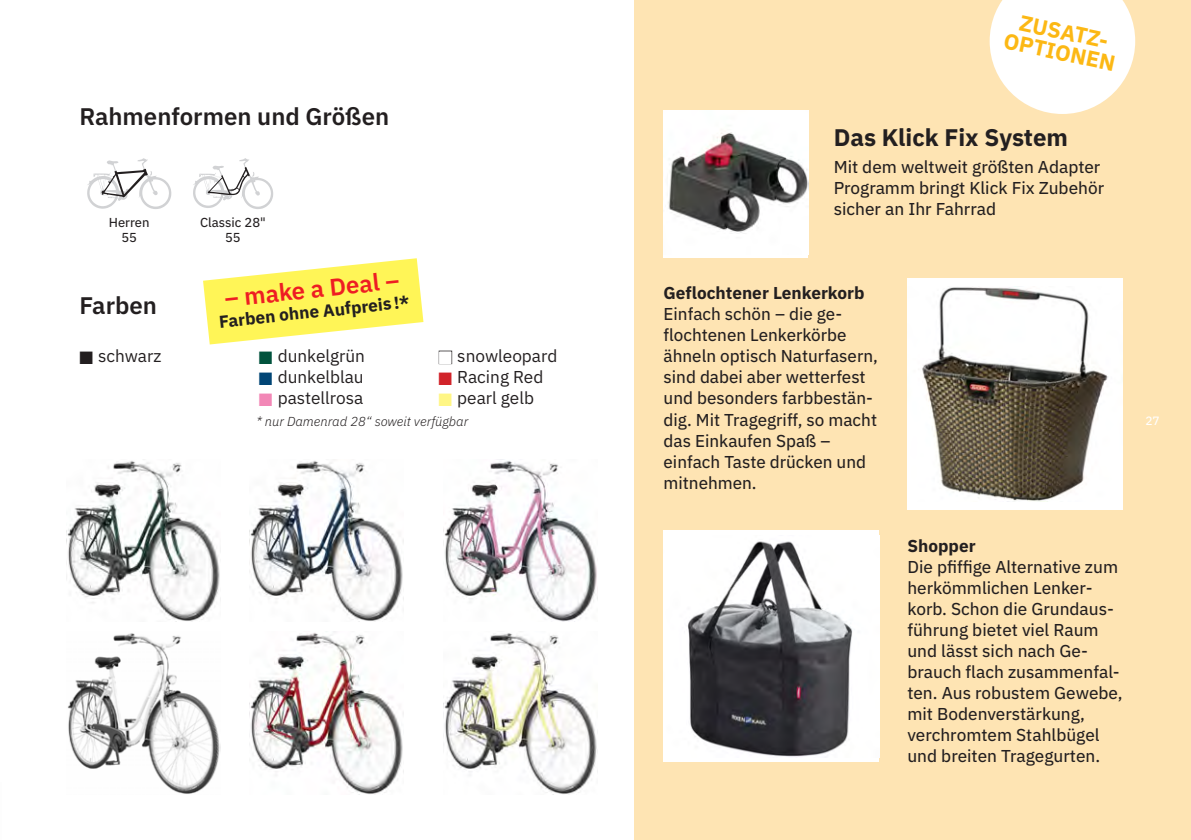
<style>
.page{position:relative;width:1191px;height:840px;background:#fff}
.page>*{position:absolute;margin:0;border:0;box-sizing:border-box;transform-origin:0 0}
.t1{font:600 24px "IBM Plex Sans";color:#231f20}
.t2{font:700 24px "IBM Plex Sans";color:#231f20}
.t3{font:600 24px "IBM Plex Sans";color:#ee1d23}
.t4{font:700 22px/21px "IBM Plex Sans";color:#fcb814;text-align:center}
.t5{font:17.2px/21px "IBM Plex Sans Text";color:#231f20}
.t6{font:17.2px "IBM Plex Sans";color:#231f20}
.t7{font:700 17.2px "IBM Plex Sans";color:#231f20}
.t8{font:italic 300 13px "IBM Plex Sans";color:#231f20}
.t9{font:13px/15.6px "IBM Plex Sans Text";color:#231f20;text-align:center}
.t10{font:12px "IBM Plex Sans Text";color:#fff}
.s1{color:#01533d}
.s2{color:#014575}
.s3{color:#f287b6}
.s4{color:#d1232a}
.s5{color:#fff685}
</style>
<div class="page">
<div style="left:634px;top:0;width:557px;height:839px;background:#fee4b3"></div>
<svg style="left:989px;top:0;width:146px;height:114px"></svg>
<svg style="left:193px;top:158px;width:80px;height:51px"></svg>
<img style="left:66px;top:461px;width:155px;height:160px">
<img style="left:67px;top:633px;width:154px;height:160px">
<img style="left:249px;top:461px;width:155px;height:160px">
<img style="left:249px;top:631px;width:155px;height:162px">
<img style="left:443px;top:459px;width:155px;height:162px">
<img style="left:443px;top:633px;width:155px;height:160px">
<svg style="left:203px;top:258px;width:220px;height:86px"></svg>
<img style="left:663px;top:110px;width:145px;height:145px">
<div style="left:907px;top:278px;width:216px;height:231px;background:#fff"></div>
<img style="left:922px;top:286px;width:186px;height:215px">
<div style="left:663px;top:530px;width:216px;height:231px;background:#fff"></div>
<img style="left:687px;top:541px;width:166px;height:216px">
<h1 class="t1" style="left:79px;top:98px;width:311px">Rahmenformen und Größen</h1>
<p class="t9" style="left:109px;top:213px;width:42px">Herren<br>55</p>
<p class="t9" style="left:200px;top:213px;width:67px">Classic 28"<br>55</p>
<h1 class="t3" style="left:223px;top:279px;width:177px;rotate:-6deg">– make a Deal –</h1>
<p class="t7" style="left:218px;top:308px;width:193px;rotate:-6deg">Farben ohne Aufpreis !*</p>
<h1 class="t1" style="left:79px;top:287px;width:79px">Farben</h1>
<p class="t6" style="left:79px;top:343px;width:83px">■ schwarz</p>
<p class="t6" style="left:259px;top:343px;width:108px"><span class="s1">■</span> dunkelgrün</p>
<p class="t6" style="left:259px;top:364px;width:106px"><span class="s2">■</span> dunkelblau</p>
<p class="t6" style="left:259px;top:385px;width:106px"><span class="s3">■</span> pastellrosa</p>
<p class="t6" style="left:438px;top:343px;width:120px">■ snowleopard</p>
<p class="t6" style="left:438px;top:364px;width:106px"><span class="s4">■</span> Racing Red</p>
<p class="t6" style="left:438px;top:385px;width:97px"><span class="s5">■</span> pearl gelb</p>
<p class="t8" style="left:256px;top:411px;width:213px">* nur Damenrad 28“ soweit verfügbar</p>
<p class="t4" style="left:1011px;top:8px;width:115px;rotate:12deg">ZUSATZ-<br>OPTIONEN</p>
<h1 class="t2" style="left:833px;top:118px;width:236px">Das Klick Fix System</h1>
<p class="t5" style="left:833px;top:155px;width:272px">Mit dem weltweit größten Adapter<br>Programm bringt Klick Fix Zubehör sicher an Ihr Fahrrad</p>
<p class="t7" style="left:663px;top:279px;width:202px">Geflochtener Lenkerkorb</p>
<p class="t5" style="left:663px;top:302px;width:216px">Einfach schön – die ge&shy;flochtenen Lenkerkörbe ähneln optisch Naturfasern, sind dabei aber wetterfest und besonders farbbestän&shy;dig. Mit Tragegriff, so macht das Einkaufen Spaß – einfach Taste drücken und mitnehmen.</p>
<p class="t10" style="left:1145px;top:411px;width:16px">27</p>
<p class="t7" style="left:907px;top:531px;width:70px">Shopper</p>
<p class="t5" style="left:907px;top:554px;width:217px">Die pfiffige Alternative zum herkömmlichen Lenker&shy;korb. Schon die Grundaus&shy;führung bietet viel Raum und lässt sich nach Ge&shy;brauch flach zusammenfal&shy;ten. Aus robustem Gewebe, mit Bodenverstärkung, verchromtem Stahlbügel und breiten Tragegurten.</p>
</div>
